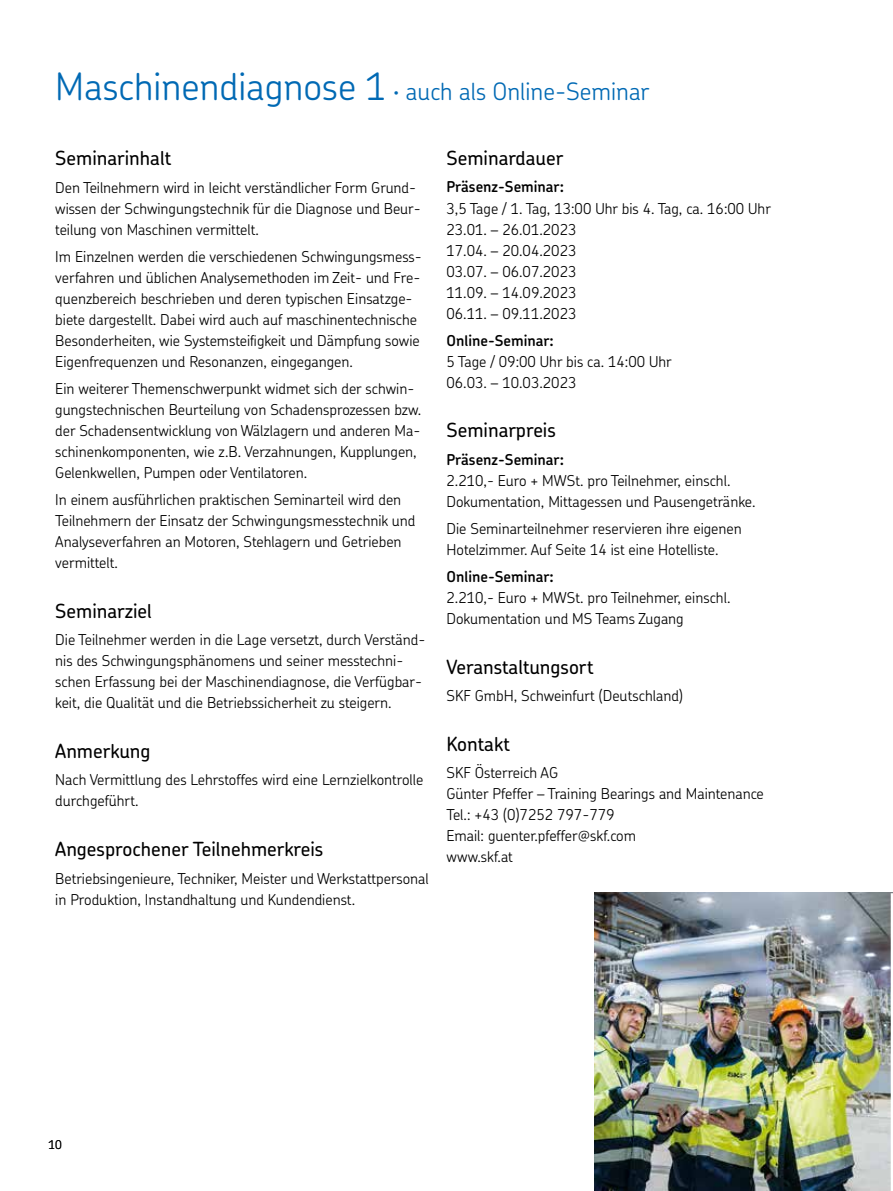
<style>
.page{position:relative;width:893px;height:1191px;background:#fff}
.page>*{position:absolute;margin:0;border:0;box-sizing:border-box;transform-origin:0 0}
.t1{font:300 24px "SKF Chevin OT";color:#0069b4}
.t2{font:500 19.5px "SKF Chevin OT";color:#000}
.t3{font:300 15px/21px "SKF Chevin OT";color:#000}
.t4{font:600 15px "SKF Chevin OT";color:#000}
.t5{font:300 12px "SKF Chevin OT";color:#000}
.s1{font-size:37.5px}
</style>
<div class="page">
<img style="left:595px;top:893px;width:296px;height:298px">
<h1 class="t1" style="left:55px;top:78px;width:596px"><span class="s1">Maschinendiagnose 1</span> · auch als Online-Seminar</h1>
<h2 class="t2" style="left:55px;top:149px;width:118px">Seminarinhalt</h2>
<p class="t3" style="left:55px;top:177px;width:367px">Den Teilnehmern wird in leicht verständlicher Form Grund&shy;wissen der Schwingungstechnik für die Diagnose und Beur&shy;teilung von Maschinen vermittelt.</p>
<p class="t3" style="left:55px;top:246px;width:368px">Im Einzelnen werden die verschiedenen Schwingungsmess&shy;verfahren und üblichen Analysemethoden im Zeit- und Fre&shy;quenzbereich beschrieben und deren typischen Einsatzge&shy;biete dargestellt. Dabei wird auch auf maschinentechnische Besonderheiten, wie Systemsteifigkeit und Dämpfung sowie Eigenfrequenzen und Resonanzen, eingegangen.</p>
<p class="t3" style="left:55px;top:378px;width:367px">Ein weiterer Themenschwerpunkt widmet sich der schwin&shy;gungstechnischen Beurteilung von Schadensprozessen bzw. der Schadensentwicklung von Wälzlagern und anderen Ma&shy;schinenkomponenten, wie z.B. Verzahnungen, Kupplungen, Gelenkwellen, Pumpen oder Ventilatoren.</p>
<p class="t3" style="left:55px;top:489px;width:362px">In einem ausführlichen praktischen Seminarteil wird den Teilnehmern der Einsatz der Schwingungsmesstechnik und Analyseverfahren an Motoren, Stehlagern und Getrieben vermittelt.</p>
<h2 class="t2" style="left:55px;top:601px;width:98px">Seminarziel</h2>
<p class="t3" style="left:55px;top:629px;width:372px">Die Teilnehmer werden in die Lage versetzt, durch Verständ&shy;nis des Schwingungsphänomens und seiner messtechni&shy;schen Erfassung bei der Maschinendiagnose, die Verfügbar&shy;keit, die Qualität und die Betriebssicherheit zu steigern.</p>
<h2 class="t2" style="left:55px;top:742px;width:97px">Anmerkung</h2>
<p class="t3" style="left:55px;top:769px;width:370px">Nach Vermittlung des Lehrstoffes wird eine Lernzielkontrolle durchgeführt.</p>
<h2 class="t2" style="left:55px;top:840px;width:270px">Angesprochener Teilnehmerkreis</h2>
<p class="t3" style="left:55px;top:867px;width:375px">Betriebsingenieure, Techniker, Meister und Werkstattpersonal in Produktion, Instandhaltung und Kundendienst.</p>
<h2 class="t2" style="left:446px;top:149px;width:118px">Seminardauer</h2>
<p class="t4" style="left:446px;top:178px;width:119px">Präsenz-Seminar:</p>
<p class="t3" style="left:446px;top:197px;width:326px">3,5 Tage / 1. Tag, 13:00 Uhr bis 4. Tag, ca. 16:00 Uhr<br>23.01. – 26.01.2023<br>17.04. – 20.04.2023<br>03.07. – 06.07.2023<br>11.09. – 14.09.2023<br>06.11. – 09.11.2023</p>
<p class="t4" style="left:446px;top:331px;width:109px">Online-Seminar:</p>
<p class="t3" style="left:446px;top:350px;width:227px">5 Tage / 09:00 Uhr bis ca. 14:00 Uhr<br>06.03. – 10.03.2023</p>
<h2 class="t2" style="left:446px;top:421px;width:111px">Seminarpreis</h2>
<p class="t4" style="left:446px;top:450px;width:119px">Präsenz-Seminar:</p>
<p class="t3" style="left:446px;top:469px;width:310px">2.210,- Euro + MWSt. pro Teilnehmer, einschl.<br>Dokumentation, Mittagessen und Pausengetränke.</p>
<p class="t3" style="left:446px;top:517px;width:297px">Die Seminarteilnehmer reservieren ihre eigenen<br>Hotelzimmer. Auf Seite 14 ist eine Hotelliste.</p>
<p class="t4" style="left:446px;top:567px;width:109px">Online-Seminar:</p>
<p class="t3" style="left:446px;top:586px;width:285px">2.210,- Euro + MWSt. pro Teilnehmer, einschl.<br>Dokumentation und MS Teams Zugang</p>
<h2 class="t2" style="left:446px;top:657px;width:149px">Veranstaltungsort</h2>
<p class="t3" style="left:446px;top:685px;width:238px">SKF GmbH, Schweinfurt (Deutschland)</p>
<h2 class="t2" style="left:446px;top:734px;width:65px">Kontakt</h2>
<p class="t3" style="left:446px;top:762px;width:319px">SKF Österreich AG<br>Günter Pfeffer – Training Bearings and Maintenance<br>Tel.: +43 (0)7252 797-779<br>Email: guenter.pfeffer@skf.com<br>www.skf.at</p>
<p class="t5" style="left:49px;top:1137px;width:15px">10</p>
</div>
